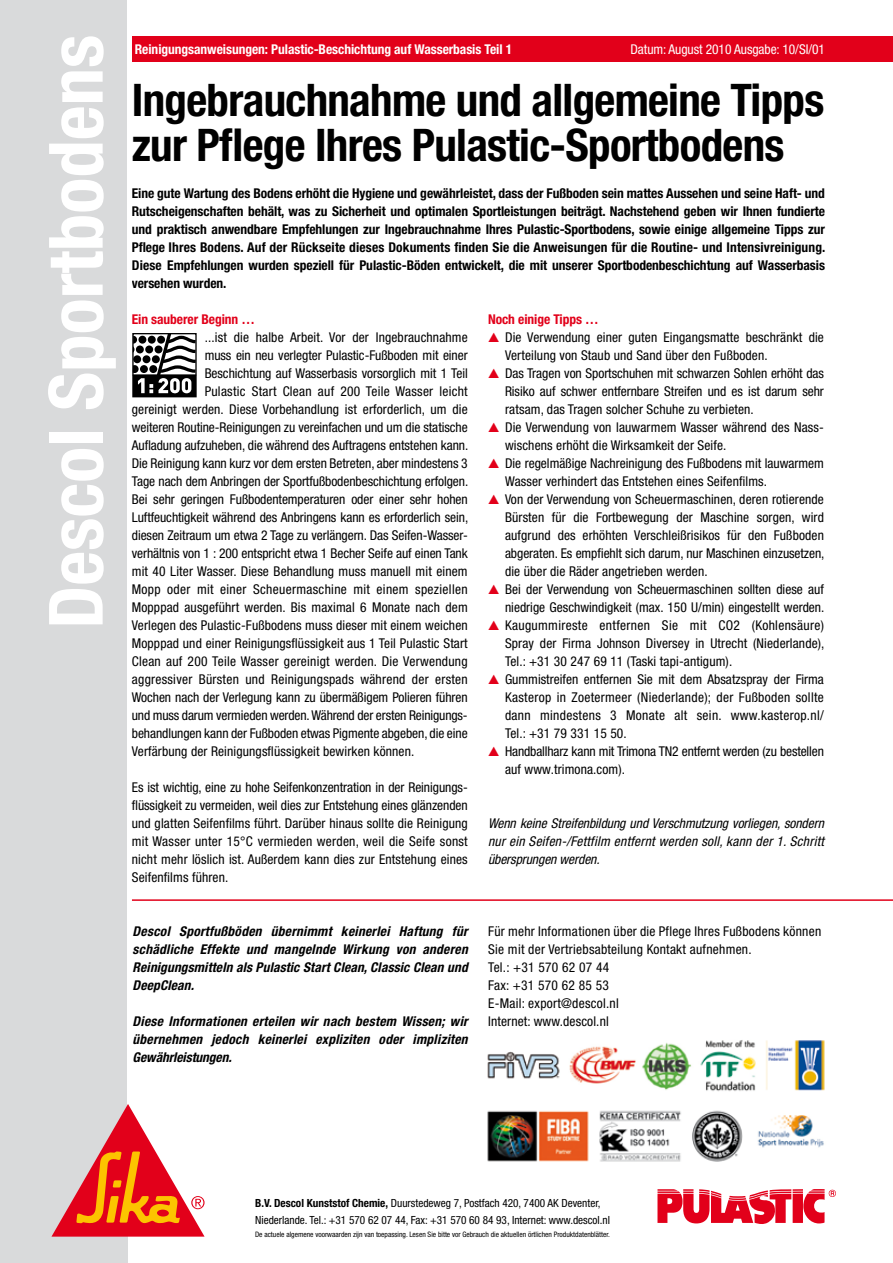
<style>
.page{position:relative;width:893px;height:1263px;background:#fff}
.page>*{position:absolute;margin:0;border:0;box-sizing:border-box;transform-origin:0 0}
.t1{font:700 condensed 75px "Helvetica Neue LT Std";color:#fff}
.t2{font:700 condensed 45px/45px "Helvetica Neue LT Std";letter-spacing:-.015em;color:#000}
.t3{font:condensed 13.5px/18px "Helvetica Neue LT Std";letter-spacing:.01em;color:#000;text-align:justify}
.t4{font:700 condensed 13.5px/18px "Helvetica Neue LT Std";letter-spacing:-.005em;color:#000;text-align:justify}
.t5{font:italic 700 condensed 13.5px/18px "Helvetica Neue LT Std";letter-spacing:.01em;color:#000;text-align:justify}
.t6{font:italic condensed 13.5px/18px "Helvetica Neue LT Std";letter-spacing:.02em;color:#000;text-align:justify}
.t7{font:condensed 13.5px "Helvetica Neue LT Std";letter-spacing:-.01em;color:#000}
.t8{font:700 condensed 13.5px "Helvetica Neue LT Std";letter-spacing:-.005em;color:#fff}
.t9{font:700 condensed 13.5px "Helvetica Neue LT Std";letter-spacing:-.005em;color:#e2001a}
.t10{font:condensed 13.5px "Helvetica Neue LT Std";letter-spacing:-.005em;color:#fff}
.t11{font:condensed 11.25px/16.5px "Helvetica Neue LT Std";color:#000}
.t12{font:condensed 7.5px "Helvetica Neue LT Std";color:#000}
.s1{font-family:"European Pi Three";font-stretch:normal;color:#e2001a}
.s2{font-weight:700}
</style>
<div class="page">
<div style="left:132px;top:36px;width:761px;height:26px;background:#e2001a"></div>
<svg style="left:657px;top:1189px;width:179px;height:35px"></svg>
<div style="left:0;top:0;width:128px;height:1263px;background:#d9dadb"></div>
<svg style="left:52px;top:1104px;width:153px;height:132px"></svg>
<hr style="left:132px;top:899px;width:761px;height:2px;background:#e2001a">
<img style="left:487px;top:1040px;width:338px;height:122px">
<div style="left:133px;top:375px;width:63px;height:22px;background:#000"></div>
<svg style="left:133px;top:333px;width:64px;height:60px"></svg>
<h1 class="t1" style="left:31px;top:629px;width:595px;rotate:-90deg">Descol Sportbodens</h1>
<p class="t8" style="left:135px;top:41px;width:379px">Reinigungsanweisungen: Pulastic-Beschichtung auf Wasserbasis Teil 1</p>
<p class="t10" style="left:630px;top:41px;width:196px">Datum: August 2010 Ausgabe: 10/SI/01</p>
<h2 class="t2" style="left:132px;top:77px;width:694px">Ingebrauchnahme und allgemeine Tipps zur Pflege Ihres Pulastic-Sportbodens</h2>
<p class="t4" style="left:132px;top:184px;width:695px">Eine gute Wartung des Bodens erhöht die Hygiene und gewährleistet, dass der Fußboden sein mattes Aussehen und seine Haft- und Rutscheigenschaften behält, was zu Sicherheit und optimalen Sportleistungen beiträgt. Nachstehend geben wir Ihnen fundierte und praktisch anwendbare Empfehlungen zur Ingebrauchnahme Ihres Pulastic-Sportbodens, sowie einige allgemeine Tipps zur Pflege Ihres Bodens. Auf der Rückseite dieses Dokuments finden Sie die Anweisungen für die Routine- und Intensivreinigung.<br>Diese Empfehlungen wurden speziell für Pulastic-Böden entwickelt, die mit unserer Sportbodenbeschichtung auf Wasserbasis versehen wurden.</p>
<p class="t9" style="left:132px;top:311px;width:125px">Ein sauberer Beginn …</p>
<p class="t3" style="left:205px;top:328px;width:265px">...ist die halbe Arbeit. Vor der Ingebrauchnahme</p>
<p class="t3" style="left:205px;top:346px;width:265px">muss ein neu verlegter Pulastic-Fußboden mit einer</p>
<p class="t3" style="left:205px;top:364px;width:265px">Beschichtung auf Wasserbasis vorsorglich mit 1 Teil</p>
<p class="t3" style="left:205px;top:382px;width:265px">Pulastic Start Clean auf 200 Teile Wasser leicht</p>
<p class="t3" style="left:132px;top:400px;width:337px">gereinigt werden. Diese Vorbehandlung ist erforderlich, um die</p>
<p class="t3" style="left:132px;top:418px;width:337px">weiteren Routine-Reinigungen zu vereinfachen und um die statische</p>
<p class="t3" style="left:132px;top:436px;width:338px">Aufladung aufzuheben, die während des Auftragens entstehen kann.</p>
<p class="t3" style="left:132px;top:454px;width:337px">Die Reinigung kann kurz vor dem ersten Betreten, aber mindestens 3</p>
<p class="t3" style="left:132px;top:472px;width:338px">Tage nach dem Anbringen der Sportfußbodenbeschichtung erfolgen.</p>
<p class="t3" style="left:132px;top:490px;width:337px">Bei sehr geringen Fußbodentemperaturen oder einer sehr hohen</p>
<p class="t3" style="left:132px;top:508px;width:338px">Luftfeuchtigkeit während des Anbringens kann es erforderlich sein,</p>
<p class="t3" style="left:132px;top:526px;width:337px">diesen Zeitraum um etwa 2 Tage zu verlängern. Das Seifen-Wasser-</p>
<p class="t3" style="left:132px;top:544px;width:337px">verhältnis von 1 : 200 entspricht etwa 1 Becher Seife auf einen Tank</p>
<p class="t3" style="left:132px;top:562px;width:337px">mit 40 Liter Wasser. Diese Behandlung muss manuell mit einem</p>
<p class="t3" style="left:132px;top:580px;width:337px">Mopp oder mit einer Scheuermaschine mit einem speziellen</p>
<p class="t3" style="left:132px;top:598px;width:337px">Mopppad ausgeführt werden. Bis maximal 6 Monate nach dem</p>
<p class="t3" style="left:132px;top:616px;width:337px">Verlegen des Pulastic-Fußbodens muss dieser mit einem weichen</p>
<p class="t3" style="left:132px;top:634px;width:337px">Mopppad und einer Reinigungsflüssigkeit aus 1 Teil Pulastic Start</p>
<p class="t3" style="left:132px;top:652px;width:337px">Clean auf 200 Teile Wasser gereinigt werden. Die Verwendung</p>
<p class="t3" style="left:132px;top:670px;width:337px">aggressiver Bürsten und Reinigungspads während der ersten</p>
<p class="t3" style="left:132px;top:688px;width:337px">Wochen nach der Verlegung kann zu übermäßigem Polieren führen</p>
<p class="t7" style="left:132px;top:707px;width:337px">und muss darum vermieden werden. Während der ersten Reinigungs-</p>
<p class="t3" style="left:132px;top:724px;width:337px">behandlungen kann der Fußboden etwas Pigmente abgeben, die eine</p>
<p class="t3" style="left:132px;top:742px;width:284px">Verfärbung der Reinigungsflüssigkeit bewirken können.</p>
<p class="t3" style="left:132px;top:778px;width:337px">Es ist wichtig, eine zu hohe Seifenkonzentration in der Reinigungs&shy;flüssigkeit zu vermeiden, weil dies zur Entstehung eines glänzenden und glatten Seifenfilms führt. Darüber hinaus sollte die Reinigung mit Wasser unter 15°C vermieden werden, weil die Seife sonst nicht mehr löslich ist. Außerdem kann dies zur Entstehung eines Seifenfilms führen.</p>
<p class="t9" style="left:488px;top:311px;width:112px">Noch einige Tipps …</p>
<p class="t3" style="left:488px;top:328px;width:337px"><span class="s1">G</span> Die Verwendung einer guten Eingangsmatte beschränkt die</p>
<p class="t3" style="left:505px;top:346px;width:264px">Verteilung von Staub und Sand über den Fußboden.</p>
<p class="t3" style="left:488px;top:364px;width:337px"><span class="s1">G</span> Das Tragen von Sportschuhen mit schwarzen Sohlen erhöht das</p>
<p class="t3" style="left:505px;top:382px;width:320px">Risiko auf schwer entfernbare Streifen und es ist darum sehr</p>
<p class="t3" style="left:505px;top:400px;width:250px">ratsam, das Tragen solcher Schuhe zu verbieten.</p>
<p class="t3" style="left:488px;top:418px;width:337px"><span class="s1">G</span> Die Verwendung von lauwarmem Wasser während des Nass-</p>
<p class="t3" style="left:505px;top:436px;width:223px">wischens erhöht die Wirksamkeit der Seife.</p>
<p class="t3" style="left:488px;top:454px;width:337px"><span class="s1">G</span> Die regelmäßige Nachreinigung des Fußbodens mit lauwarmem</p>
<p class="t3" style="left:505px;top:472px;width:264px">Wasser verhindert das Entstehen eines Seifenfilms.</p>
<p class="t3" style="left:488px;top:490px;width:337px"><span class="s1">G</span> Von der Verwendung von Scheuermaschinen, deren rotierende</p>
<p class="t3" style="left:505px;top:508px;width:320px">Bürsten für die Fortbewegung der Maschine sorgen, wird</p>
<p class="t3" style="left:505px;top:526px;width:320px">aufgrund des erhöhten Verschleißrisikos für den Fußboden</p>
<p class="t3" style="left:505px;top:544px;width:321px">abgeraten. Es empfiehlt sich darum, nur Maschinen einzusetzen,</p>
<p class="t3" style="left:505px;top:562px;width:204px">die über die Räder angetrieben werden.</p>
<p class="t3" style="left:488px;top:580px;width:337px"><span class="s1">G</span> Bei der Verwendung von Scheuermaschinen sollten diese auf</p>
<p class="t3" style="left:505px;top:598px;width:321px">niedrige Geschwindigkeit (max. 150 U/min) eingestellt werden.</p>
<p class="t3" style="left:488px;top:616px;width:337px"><span class="s1">G</span> Kaugummireste entfernen Sie mit CO2 (Kohlensäure)</p>
<p class="t3" style="left:505px;top:634px;width:321px">Spray der Firma Johnson Diversey in Utrecht (Niederlande),</p>
<p class="t3" style="left:505px;top:652px;width:229px">Tel.: +31 30 247 69 11 (Taski tapi-antigum).</p>
<p class="t3" style="left:488px;top:670px;width:337px"><span class="s1">G</span> Gummistreifen entfernen Sie mit dem Absatzspray der Firma</p>
<p class="t3" style="left:505px;top:688px;width:320px">Kasterop in Zoetermeer (Niederlande); der Fußboden sollte</p>
<p class="t3" style="left:505px;top:706px;width:320px">dann mindestens 3 Monate alt sein. www.kasterop.nl/</p>
<p class="t3" style="left:505px;top:724px;width:123px">Tel.: +31 79 331 15 50.</p>
<p class="t7" style="left:488px;top:743px;width:337px"><span class="s1">G</span> Handballharz kann mit Trimona TN2 entfernt werden (zu bestellen</p>
<p class="t3" style="left:505px;top:760px;width:122px">auf www.trimona.com).</p>
<p class="t6" style="left:488px;top:814px;width:337px">Wenn keine Streifenbildung und Verschmutzung vorliegen, sondern nur ein Seifen-/Fettfilm entfernt werden soll, kann der 1. Schritt übersprungen werden.</p>
<p class="t5" style="left:133px;top:922px;width:337px">Descol Sportfußböden übernimmt keinerlei Haftung für schädliche Effekte und mangelnde Wirkung von anderen Reinigungsmitteln als Pulastic Start Clean, Classic Clean und DeepClean.</p>
<p class="t5" style="left:133px;top:1012px;width:337px">Diese Informationen erteilen wir nach bestem Wissen; wir übernehmen jedoch keinerlei expliziten oder impliziten Gewährleistungen.</p>
<p class="t3" style="left:488px;top:922px;width:335px;text-align:left">Für mehr Informationen über die Pflege Ihres Fußbodens können Sie mit der Vertriebsabteilung Kontakt aufnehmen.<br>Tel.: +31 570 62 07 44<br>Fax: +31 570 62 85 53<br>E-Mail: export@descol.nl<br>Internet: www.descol.nl</p>
<p class="t11" style="left:255px;top:1195px;width:356px"><span class="s2">B.V. Descol Kunststof Chemie,</span> Duurstedeweg 7, Postfach 420, 7400 AK Deventer,<br>Niederlande. Tel.: +31 570 62 07 44, Fax: +31 570 60 84 93, Internet: www.descol.nl</p>
<p class="t12" style="left:255px;top:1230px;width:356px">De actuele algemene voorwaarden zijn van toepassing. Lesen Sie bitte vor Gebrauch die aktuellen örtlichen Produktdatenblätter.</p>
</div>
